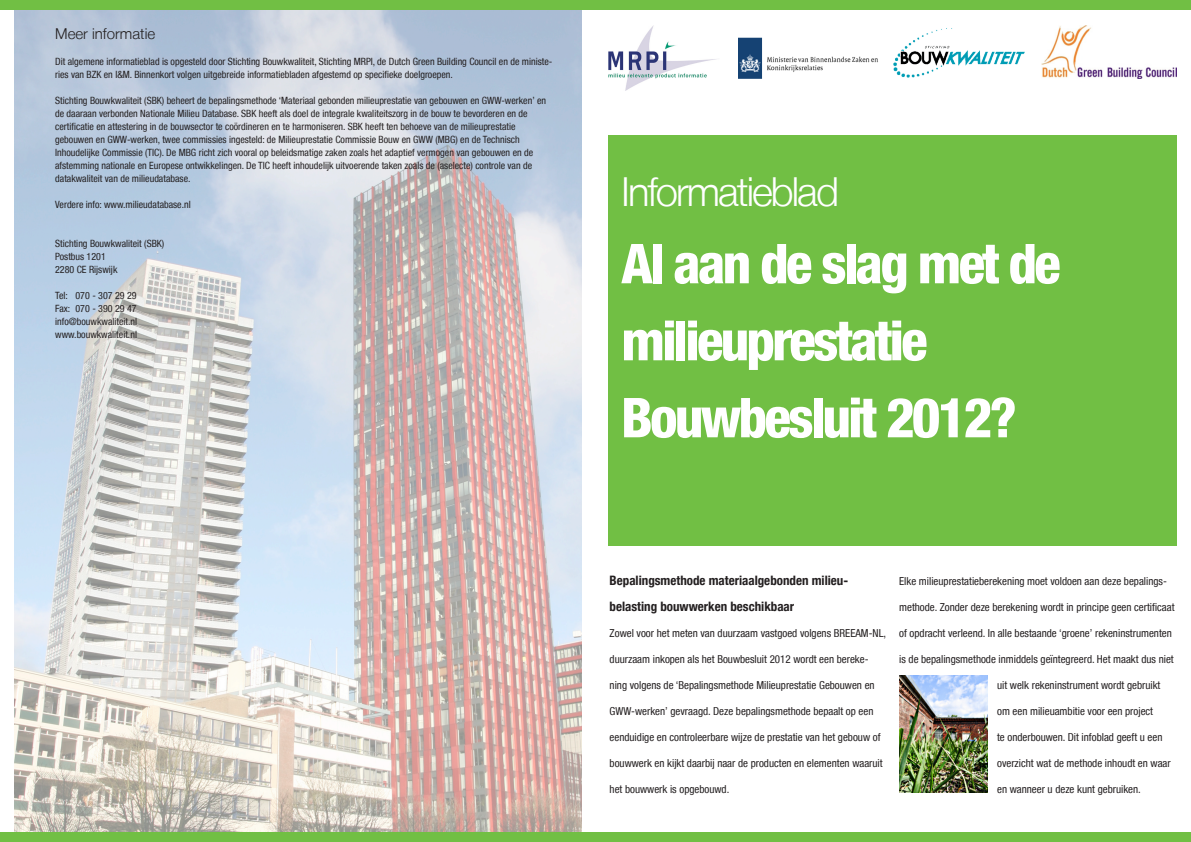
<style>
.page{position:relative;width:1191px;height:842px;background:#fff}
.page>*{position:absolute;margin:0;border:0;box-sizing:border-box;transform-origin:0 0}
.Kop_S{font:800 condensed 55px "Helvetica Neue LT";letter-spacing:-.05em;color:#fff}
.Kop_S-2{font:300 40px "Helvetica Neue LT";letter-spacing:-.05em;color:#fff}
.Kopje_1_1_1_voor_tek{font:300 15px "Helvetica Neue LT";color:#231f20}
.Broodtekst_kopie_2{font:700 condensed 13px/26px "Helvetica Neue LT";color:#231f20}
.Broodtekst_kopie_2-2{font:condensed 11px "Helvetica Neue LT";color:#231f20}
.Broodtekst{font:condensed 10px/13px "Helvetica Neue LT";color:#231f20}
</style>
<div class="page">
<div style="left:609px;top:135px;width:567px;height:411px;background:#71bf44"></div>
<svg style="left:14px;top:9px;width:567px;height:824px"></svg>
<div style="left:0;top:833px;width:1191px;height:9px;background:#71bf44"></div>
<div style="left:0;top:0;width:1191px;height:9px;background:#71bf44"></div>
<img style="left:609px;top:26px;width:107px;height:65px">
<img style="left:738px;top:37px;width:140px;height:42px">
<img style="left:893px;top:28px;width:132px;height:50px">
<img style="left:1041px;top:26px;width:135px;height:52px">
<img style="left:899px;top:675px;width:89px;height:118px">
<p class="Kopje_1_1_1_voor_tek" style="left:55px;top:24px;width:102px">Meer informatie</p>
<p class="Broodtekst" style="left:55px;top:55px;width:499px">Dit algemene informatieblad is opgesteld door Stichting Bouwkwaliteit, Stichting MRPI, de Dutch Green Building Council en de ministe&shy;ries van BZK en I&amp;M. Binnenkort volgen uitgebreide informatiebladen afgestemd op specifieke doelgroepen.</p>
<p class="Broodtekst" style="left:55px;top:94px;width:492px">Stichting Bouwkwaliteit (SBK) beheert de bepalingsmethode ‘Materiaal gebonden milieuprestatie van gebouwen en GWW-werken’ en de daaraan verbonden Nationale Milieu Database. SBK heeft als doel de integrale kwaliteitszorg in de bouw te bevorderen en de</p>
<p class="Broodtekst" style="left:55px;top:120px;width:466px">certificatie en attestering in de bouwsector te coördineren en te harmoniseren. SBK heeft ten behoeve van de milieuprestatie gebouwen en GWW-werken, twee commissies ingesteld: de Milieuprestatie Commissie Bouw en GWW (MBG) en de Technisch</p>
<p class="Broodtekst" style="left:55px;top:146px;width:479px;text-align:justify">Inhoudelijke Commissie (TIC). De MBG richt zich vooral op beleidsmatige zaken zoals het adaptief vermogen van gebouwen en de afstemming nationale en Europese ontwikkelingen. De TIC heeft inhoudelijk uitvoerende taken zoals de (aselecte) controle van de datakwaliteit van de milieudatabase.</p>
<p class="Broodtekst" style="left:55px;top:198px;width:137px">Verdere info: www.milieudatabase.nl</p>
<p class="Broodtekst" style="left:55px;top:237px;width:111px">Stichting Bouwkwaliteit (SBK)</p>
<p class="Broodtekst" style="left:55px;top:250px;width:52px">Postbus 1201</p>
<p class="Broodtekst" style="left:55px;top:263px;width:64px">2280 CE Rijswijk</p>
<p class="Broodtekst" style="left:55px;top:289px;width:83px">Tel: 070 - 307 29 29</p>
<p class="Broodtekst" style="left:55px;top:302px;width:83px">Fax: 070 - 390 29 47</p>
<p class="Broodtekst" style="left:55px;top:315px;width:84px">info@bouwkwaliteit.nl</p>
<p class="Broodtekst" style="left:55px;top:328px;width:83px">www.bouwkwaliteit.nl</p>
<p class="Kop_S-2" style="left:621px;top:168px;width:219px">Informatieblad</p>
<p class="Kop_S" style="left:621px;top:230px;width:441px">Al aan de slag met de</p>
<p class="Kop_S" style="left:621px;top:307px;width:308px">milieuprestatie</p>
<p class="Kop_S" style="left:621px;top:384px;width:397px">Bouwbesluit 2012?</p>
<p class="Broodtekst_kopie_2" style="left:609px;top:567px;width:240px">Bepalingsmethode materiaalgebonden milieu&shy;belasting bouwwerken beschikbaar</p>
<p class="Broodtekst_kopie_2-2" style="left:609px;top:626px;width:278px">Zowel voor het meten van duurzaam vastgoed volgens BREEAM-NL,</p>
<p class="Broodtekst_kopie_2-2" style="left:609px;top:652px;width:260px">duurzaam inkopen als het Bouwbesluit 2012 wordt een bereke-</p>
<p class="Broodtekst_kopie_2-2" style="left:609px;top:678px;width:266px">ning volgens de ‘Bepalingsmethode Milieuprestatie Gebouwen en</p>
<p class="Broodtekst_kopie_2-2" style="left:609px;top:704px;width:265px">GWW-werken’ gevraagd. Deze bepalingsmethode bepaalt op een</p>
<p class="Broodtekst_kopie_2-2" style="left:609px;top:730px;width:272px">eenduidige en controleerbare wijze de prestatie van het gebouw of</p>
<p class="Broodtekst_kopie_2-2" style="left:609px;top:756px;width:274px">bouwwerk en kijkt daarbij naar de producten en elementen waaruit</p>
<p class="Broodtekst_kopie_2-2" style="left:609px;top:782px;width:121px">het bouwwerk is opgebouwd.</p>
<p class="Broodtekst_kopie_2-2" style="left:899px;top:574px;width:269px">Elke milieuprestatieberekening moet voldoen aan deze bepalings-</p>
<p class="Broodtekst_kopie_2-2" style="left:899px;top:600px;width:277px">methode. Zonder deze berekening wordt in principe geen certificaat</p>
<p class="Broodtekst_kopie_2-2" style="left:899px;top:626px;width:274px">of opdracht verleend. In alle bestaande ‘groene’ rekeninstrumenten</p>
<p class="Broodtekst_kopie_2-2" style="left:899px;top:652px;width:276px">is de bepalingsmethode inmiddels geïntegreerd. Het maakt dus niet</p>
<p class="Broodtekst_kopie_2-2" style="left:997px;top:678px;width:165px">uit welk rekeninstrument wordt gebruikt</p>
<p class="Broodtekst_kopie_2-2" style="left:997px;top:704px;width:157px">om een milieuambitie voor een project</p>
<p class="Broodtekst_kopie_2-2" style="left:997px;top:730px;width:167px">te onderbouwen. Dit infoblad geeft u een</p>
<p class="Broodtekst_kopie_2-2" style="left:997px;top:756px;width:175px">overzicht wat de methode inhoudt en waar</p>
<p class="Broodtekst_kopie_2-2" style="left:997px;top:782px;width:145px">en wanneer u deze kunt gebruiken.</p>
</div>
